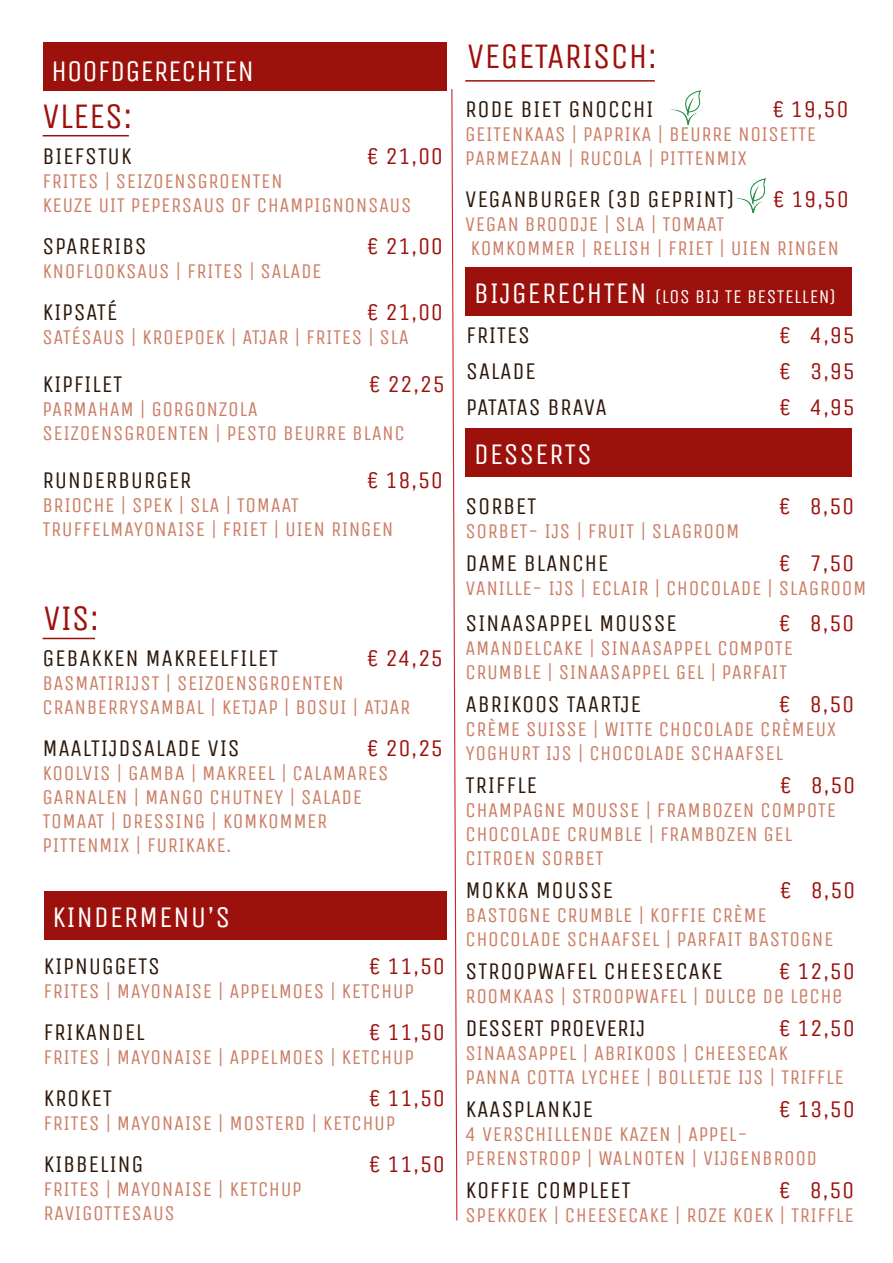
<style>
.page{position:relative;width:893px;height:1263px;background:#fff}
.page>*{position:absolute;margin:0;border:0;box-sizing:border-box;transform-origin:0 0}
.t1{font:36px "Unica One";color:#9d110d}
.t2{font:30px "Unica One";letter-spacing:.025em;color:#fff}
.t3{font:30px "Unica One";color:#fff}
.t4{font:24px "Unica One";letter-spacing:.025em;color:#2d180a}
.t5{font:24px "Unica One";letter-spacing:.025em;color:#9d110d}
.t6{font:24px "Unica One";letter-spacing:.025em;color:#2e1308}
.t7{font:24px "Unica One";color:#2e1308}
.t8{font:24px "Unica One";letter-spacing:.005em;color:#2d180a}
.t9{font:21px/24px "Unica One";letter-spacing:.025em;color:#cb7e65}
.t10{font:19.5px "Unica One";letter-spacing:.025em;color:#fff}
.s1{font-size:30px}
</style>
<div class="page">
<div style="left:43px;top:43px;width:403px;height:48px;background:#9d110d"></div>
<div style="left:465px;top:428px;width:387px;height:49px;background:#9d110d"></div>
<hr style="left:465px;top:80px;width:190px;height:2px;background:#9d110d">
<hr style="left:43px;top:135px;width:86px;height:1px;background:#9d110d">
<hr style="left:43px;top:638px;width:52px;height:1px;background:#9d110d">
<img style="left:736px;top:179px;width:30px;height:34px">
<img style="left:671px;top:90px;width:31px;height:34px">
<div style="left:465px;top:267px;width:387px;height:48px;background:#9d110d"></div>
<div style="left:44px;top:891px;width:402px;height:48px;background:#9d110d"></div>
<svg style="left:451px;top:89px;width:7px;height:1132px"></svg>
<h2 class="t3" style="left:51px;top:53px;width:205px">HOOFDGERECHTEN</h2>
<h1 class="t1" style="left:43px;top:95px;width:91px">VLEES:</h1>
<p class="t4" style="left:43px;top:142px;width:91px">BIEFSTUK</p>
<p class="t5" style="left:367px;top:142px;width:78px">€ 21,00</p>
<p class="t9" style="left:43px;top:169px;width:370px">FRITES | SEIZOENSGROENTEN<br>KEUZE UIT PEPERSAUS OF CHAMPIGNONSAUS</p>
<p class="t4" style="left:43px;top:232px;width:106px">SPARERIBS</p>
<p class="t5" style="left:367px;top:232px;width:78px">€ 21,00</p>
<p class="t9" style="left:43px;top:259px;width:281px">KNOFLOOKSAUS | FRITES | SALADE</p>
<p class="t4" style="left:43px;top:298px;width:77px">KIPSATÉ</p>
<p class="t5" style="left:367px;top:298px;width:78px">€ 21,00</p>
<p class="t9" style="left:43px;top:325px;width:368px">SATÉSAUS | KROEPOEK | ATJAR | FRITES | SLA</p>
<p class="t4" style="left:43px;top:370px;width:81px">KIPFILET</p>
<p class="t5" style="left:368px;top:370px;width:78px">€ 22,25</p>
<p class="t9" style="left:43px;top:397px;width:364px">PARMAHAM | GORGONZOLA<br>SEIZOENSGROENTEN | PESTO BEURRE BLANC</p>
<p class="t4" style="left:43px;top:466px;width:151px">RUNDERBURGER</p>
<p class="t5" style="left:367px;top:466px;width:78px">€ 18,50</p>
<p class="t9" style="left:43px;top:493px;width:353px">BRIOCHE | SPEK | SLA | TOMAAT<br>TRUFFELMAYONAISE | FRIET | UIEN RINGEN</p>
<h1 class="t1" style="left:44px;top:597px;width:57px">VIS:</h1>
<p class="t4" style="left:43px;top:644px;width:237px">GEBAKKEN MAKREELFILET</p>
<p class="t5" style="left:367px;top:644px;width:78px">€ 24,25</p>
<p class="t9" style="left:43px;top:671px;width:369px">BASMATIRIJST | SEIZOENSGROENTEN<br>CRANBERRYSAMBAL | KETJAP | BOSUI | ATJAR</p>
<p class="t4" style="left:43px;top:734px;width:199px">MAALTIJDSALADE VIS</p>
<p class="t5" style="left:367px;top:734px;width:78px">€ 20,25</p>
<p class="t9" style="left:43px;top:761px;width:347px">KOOLVIS | GAMBA | MAKREEL | CALAMARES<br>GARNALEN | MANGO CHUTNEY | SALADE<br>TOMAAT | DRESSING | KOMKOMMER<br>PITTENMIX | FURIKAKE.</p>
<h2 class="t2" style="left:52px;top:899px;width:180px">KINDERMENU’S</h2>
<p class="t4" style="left:44px;top:952px;width:118px">KIPNUGGETS</p>
<p class="t5" style="left:369px;top:952px;width:78px">€ 11,50</p>
<p class="t9" style="left:44px;top:979px;width:372px">FRITES | MAYONAISE | APPELMOES | KETCHUP</p>
<p class="t4" style="left:44px;top:1018px;width:103px">FRIKANDEL</p>
<p class="t5" style="left:369px;top:1018px;width:78px">€ 11,50</p>
<p class="t9" style="left:44px;top:1045px;width:372px">FRITES | MAYONAISE | APPELMOES | KETCHUP</p>
<p class="t4" style="left:44px;top:1084px;width:70px">KROKET</p>
<p class="t5" style="left:369px;top:1084px;width:78px">€ 11,50</p>
<p class="t9" style="left:44px;top:1111px;width:353px">FRITES | MAYONAISE | MOSTERD | KETCHUP</p>
<p class="t4" style="left:44px;top:1150px;width:101px">KIBBELING</p>
<p class="t5" style="left:369px;top:1150px;width:78px">€ 11,50</p>
<p class="t9" style="left:44px;top:1177px;width:260px">FRITES | MAYONAISE | KETCHUP<br>RAVIGOTTESAUS</p>
<h1 class="t1" style="left:467px;top:35px;width:192px">VEGETARISCH:</h1>
<p class="t4" style="left:465px;top:95px;width:190px">RODE BIET GNOCCHI</p>
<p class="t5" style="left:772px;top:95px;width:78px">€ 19,50</p>
<p class="t9" style="left:465px;top:122px;width:352px">GEITENKAAS | PAPRIKA | BEURRE NOISETTE<br>PARMEZAAN | RUCOLA | PITTENMIX</p>
<p class="t4" style="left:465px;top:185px;width:271px">VEGANBURGER (3D GEPRINT)</p>
<p class="t5" style="left:772px;top:185px;width:78px">€ 19,50</p>
<p class="t9" style="left:465px;top:212px;width:375px">VEGAN BROODJE | SLA | TOMAAT<br>KOMKOMMER | RELISH | FRIET | UIEN RINGEN</p>
<p class="t10" style="left:474px;top:285px;width:364px"><span class="s1">BIJGERECHTEN</span> (LOS BIJ TE BESTELLEN)</p>
<p class="t4" style="left:466px;top:321px;width:66px">FRITES</p>
<p class="t5" style="left:779px;top:321px;width:77px">€ 4,95</p>
<p class="t4" style="left:466px;top:357px;width:71px">SALADE</p>
<p class="t5" style="left:779px;top:357px;width:77px">€ 3,95</p>
<p class="t8" style="left:466px;top:393px;width:142px">PATATAS BRAVA</p>
<p class="t5" style="left:779px;top:393px;width:77px">€ 4,95</p>
<h2 class="t2" style="left:474px;top:437px;width:120px">DESSERTS</h2>
<p class="t4" style="left:466px;top:492px;width:72px">SORBET</p>
<p class="t5" style="left:778px;top:492px;width:77px">€ 8,50</p>
<p class="t9" style="left:466px;top:519px;width:275px">SORBET- IJS | FRUIT | SLAGROOM</p>
<p class="t4" style="left:466px;top:549px;width:145px">DAME BLANCHE</p>
<p class="t5" style="left:778px;top:549px;width:77px">€ 7,50</p>
<p class="t9" style="left:466px;top:576px;width:402px">VANILLE- IJS | ECLAIR | CHOCOLADE | SLAGROOM</p>
<p class="t4" style="left:466px;top:609px;width:213px">SINAASAPPEL MOUSSE</p>
<p class="t5" style="left:778px;top:609px;width:77px">€ 8,50</p>
<p class="t9" style="left:466px;top:636px;width:329px">AMANDELCAKE | SINAASAPPEL COMPOTE<br>CRUMBLE | SINAASAPPEL GEL | PARFAIT</p>
<p class="t4" style="left:466px;top:690px;width:177px">ABRIKOOS TAARTJE</p>
<p class="t5" style="left:778px;top:690px;width:77px">€ 8,50</p>
<p class="t9" style="left:466px;top:717px;width:372px">CRÈME SUISSE | WITTE CHOCOLADE CRÈMEUX<br>YOGHURT IJS | CHOCOLADE SCHAAFSEL</p>
<p class="t4" style="left:466px;top:771px;width:73px">TRIFFLE</p>
<p class="t5" style="left:780px;top:771px;width:77px">€ 8,50</p>
<p class="t9" style="left:466px;top:798px;width:372px">CHAMPAGNE MOUSSE | FRAMBOZEN COMPOTE<br>CHOCOLADE CRUMBLE | FRAMBOZEN GEL<br>CITROEN SORBET</p>
<p class="t4" style="left:466px;top:876px;width:149px">MOKKA MOUSSE</p>
<p class="t5" style="left:780px;top:876px;width:77px">€ 8,50</p>
<p class="t9" style="left:466px;top:903px;width:369px">BASTOGNE CRUMBLE | KOFFIE CRÈME<br>CHOCOLADE SCHAAFSEL | PARFAIT BASTOGNE</p>
<p class="t6" style="left:466px;top:957px;width:259px">STROOPWAFEL CHEESECAKE</p>
<p class="t5" style="left:778px;top:957px;width:78px">€ 12,50</p>
<p class="t9" style="left:466px;top:984px;width:378px">ROOMKAAS | STROOPWAFEL | DULCE DE LECHE</p>
<p class="t7" style="left:466px;top:1014px;width:181px">DESSERT PROEVERIJ</p>
<p class="t5" style="left:778px;top:1014px;width:78px">€ 12,50</p>
<p class="t9" style="left:466px;top:1041px;width:380px">SINAASAPPEL | ABRIKOOS | CHEESECAK<br>PANNA COTTA LYCHEE | BOLLETJE IJS | TRIFFLE</p>
<p class="t4" style="left:466px;top:1095px;width:129px">KAASPLANKJE</p>
<p class="t5" style="left:778px;top:1095px;width:78px">€ 13,50</p>
<p class="t9" style="left:466px;top:1122px;width:353px">4 VERSCHILLENDE KAZEN | APPEL-<br>PERENSTROOP | WALNOTEN | VIJGENBROOD</p>
<p class="t6" style="left:466px;top:1176px;width:167px">KOFFIE COMPLEET</p>
<p class="t5" style="left:778px;top:1176px;width:77px">€ 8,50</p>
<p class="t9" style="left:466px;top:1203px;width:390px">SPEKKOEK | CHEESECAKE | ROZE KOEK | TRIFFLE</p>
</div>
